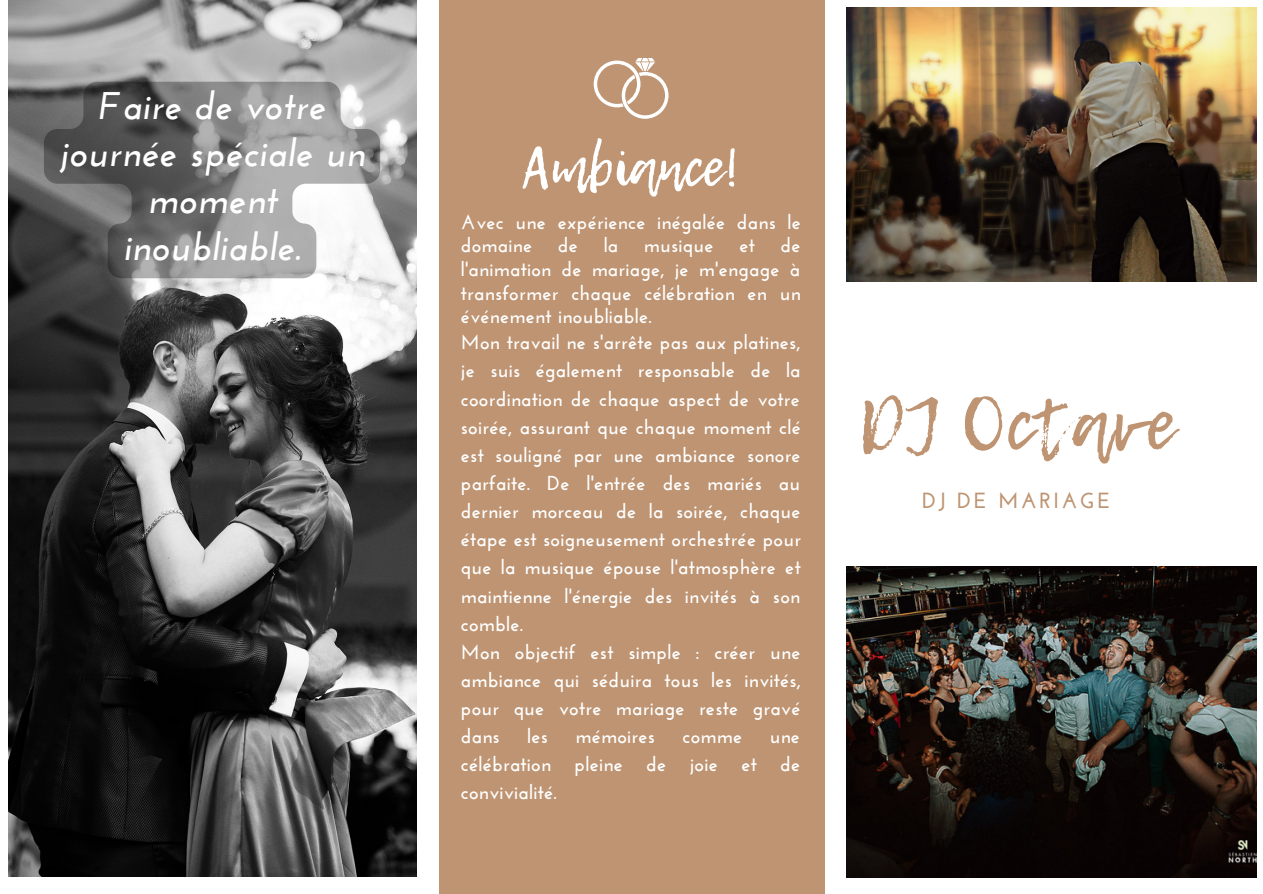
<style>
.page{position:relative;width:1263px;height:894px;background:#fff}
.page>*{position:absolute;margin:0;border:0;box-sizing:border-box;transform-origin:0 0}
.t1{font:72.9px "Lemon Tuesday";color:#be9472}
.t2{font:54px "Lemon Tuesday";color:#fff}
.t3{font:italic 700 38.25px/47.2px "Josefin Sans";letter-spacing:.015em;color:#fff;text-align:center}
.t4{font:700 21.9px "Josefin Sans";letter-spacing:.105em;color:#be9472}
.t5{font:700 20.1px/28px "Josefin Sans";letter-spacing:.015em;color:#fff;text-align:justify}
</style>
<div class="page">
<div style="left:439px;top:0;width:385px;height:893px;background:#be9472"></div>
<svg style="left:594px;top:58px;width:74px;height:61px"></svg>
<img style="left:846px;top:8px;width:410px;height:273px">
<img style="left:8px;top:0;width:408px;height:876px">
<img style="left:846px;top:566px;width:410px;height:310px">
<svg style="left:44px;top:82px;width:336px;height:196px"></svg>
<p class="t3" style="left:60px;top:85px;width:307px">Faire de votre journée spéciale un moment inoubliable.</p>
<p class="t2" style="left:522px;top:127px;width:219px">Ambiance!</p>
<p class="t5" style="left:461px;top:212px;width:342px;line-height:23.5px">Avec une expérience inégalée dans le domaine</p>
<p class="t5" style="left:461px;top:235px;width:341px;line-height:23.5px;text-indent:320px">de l'animation de mariage, je m'engage à transformer chaque célébration en un événement inoubliable.</p>
<p class="t5" style="left:461px;top:330px;width:342px">Mon travail ne s'arrête pas aux platines, je suis également responsable de la coordination de chaque aspect de votre soirée, assurant que chaque moment clé est souligné par une ambiance sonore parfaite. De l'entrée des mariés au dernier morceau de la soirée, chaque étape est soigneusement orchestrée pour que la musique épouse l'atmosphère et maintienne l'énergie des invités à son comble.</p>
<p class="t5" style="left:461px;top:639px;width:342px">Mon objectif est simple : créer une ambiance qui séduira tous les invités, pour que votre mariage reste gravé dans</p>
<p class="t5" style="left:558px;top:233px;width:22px">de</p>
<p class="t5" style="left:604px;top:233px;width:16px">la</p>
<p class="t5" style="left:644px;top:233px;width:71px">musique</p>
<p class="t5" style="left:739px;top:233px;width:17px">et</p>
<p class="t5" style="left:527px;top:724px;width:22px">les</p>
<p class="t5" style="left:575px;top:724px;width:81px">mémoires</p>
<p class="t5" style="left:682px;top:724px;width:61px">comme</p>
<p class="t5" style="left:461px;top:724px;width:341px;text-indent:309px">une célébration pleine de joie et de convivialité.</p>
<p class="t1" style="left:858px;top:369px;width:317px">DJ Octave</p>
<p class="t4" style="left:922px;top:492px;width:190px">DJ DE MARIAGE</p>
</div>
